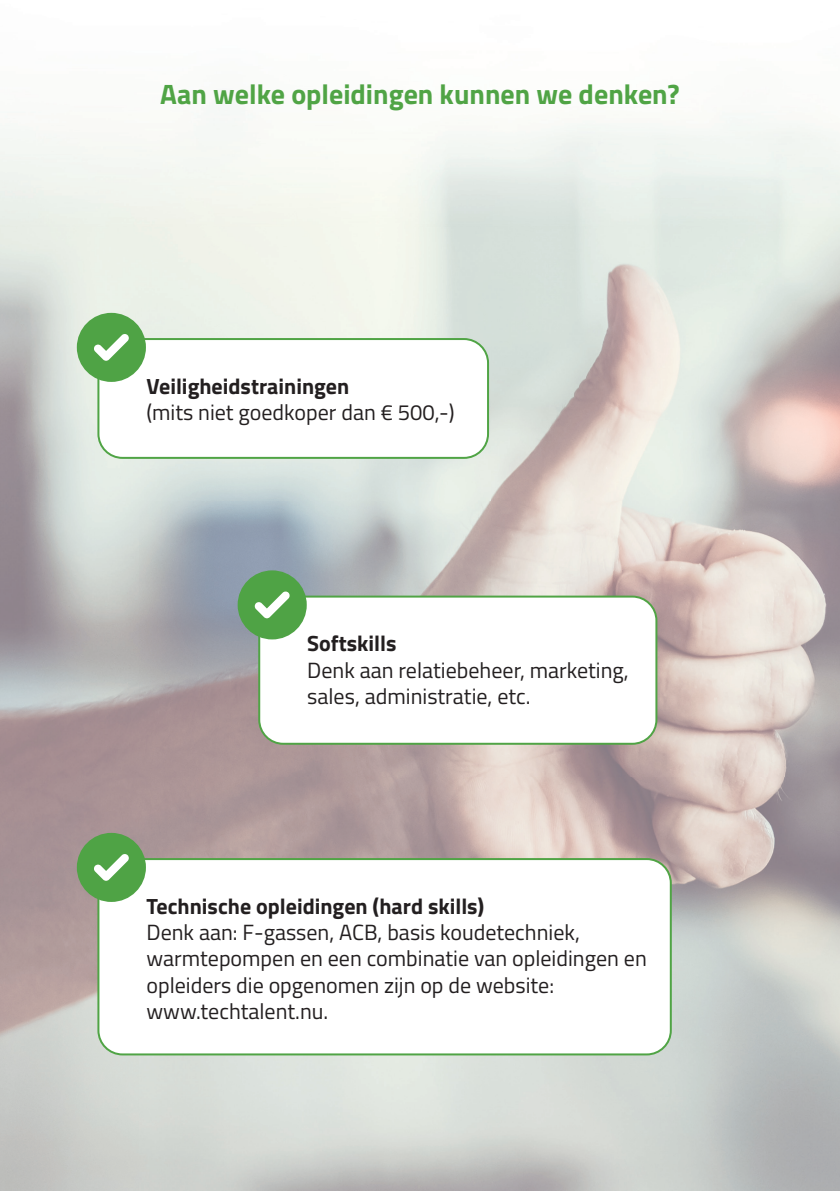
<style>
.page{position:relative;width:840px;height:1191px;background:#fff}
.page>*{position:absolute;margin:0;border:0;box-sizing:border-box;transform-origin:0 0}
.t1{font:700 28px "Titillium Web";color:#50a445}
.t2{font:22px/26.4px "Titillium Web";color:#231f20}
.t3{font:700 22px "Titillium Web";color:#231f20}
</style>
<div class="page">
<img style="left:0;top:107px;width:839px;height:1084px">
<div style="left:259px;top:596px;width:397px;height:148px;background:#fff;border-radius:24px"></div>
<div style="left:258px;top:595px;width:399px;height:150px;border:2px solid #50a445;border-radius:24px"></div>
<div style="left:237px;top:570px;width:69px;height:69px;background:#4fa345;border-radius:50%"></div>
<svg style="left:254px;top:591px;width:36px;height:27px"></svg>
<div style="left:98px;top:859px;width:572px;height:195px;background:#fff;border-radius:24px"></div>
<div style="left:97px;top:858px;width:574px;height:197px;border:2px solid #50a445;border-radius:24px"></div>
<div style="left:77px;top:833px;width:69px;height:69px;background:#4fa345;border-radius:50%"></div>
<svg style="left:94px;top:854px;width:35px;height:26px"></svg>
<div style="left:98px;top:339px;width:390px;height:119px;background:#fff;border-radius:24px"></div>
<div style="left:97px;top:338px;width:392px;height:121px;border:2px solid #50a445;border-radius:24px"></div>
<div style="left:77px;top:313px;width:69px;height:69px;background:#4fa345;border-radius:50%"></div>
<svg style="left:94px;top:334px;width:35px;height:27px"></svg>
<p class="t1" style="left:160px;top:73px;width:520px">Aan welke opleidingen kunnen we denken?</p>
<p class="t3" style="left:146px;top:369px;width:204px">Veiligheidstrainingen</p>
<p class="t2" style="left:146px;top:398px;width:309px">(mits niet goedkoper dan € 500,-)</p>
<p class="t3" style="left:307px;top:626px;width:91px">Softskills</p>
<p class="t2" style="left:307px;top:655px;width:323px">Denk aan relatiebeheer, marketing, sales, administratie, etc.</p>
<p class="t3" style="left:146px;top:889px;width:339px">Technische opleidingen (hard skills)</p>
<p class="t2" style="left:146px;top:918px;width:501px">Denk aan: F-gassen, ACB, basis koudetechniek, warmtepompen en een combinatie van opleidingen en opleiders die opgenomen zijn op de website: www.techtalent.nu.</p>
</div>
